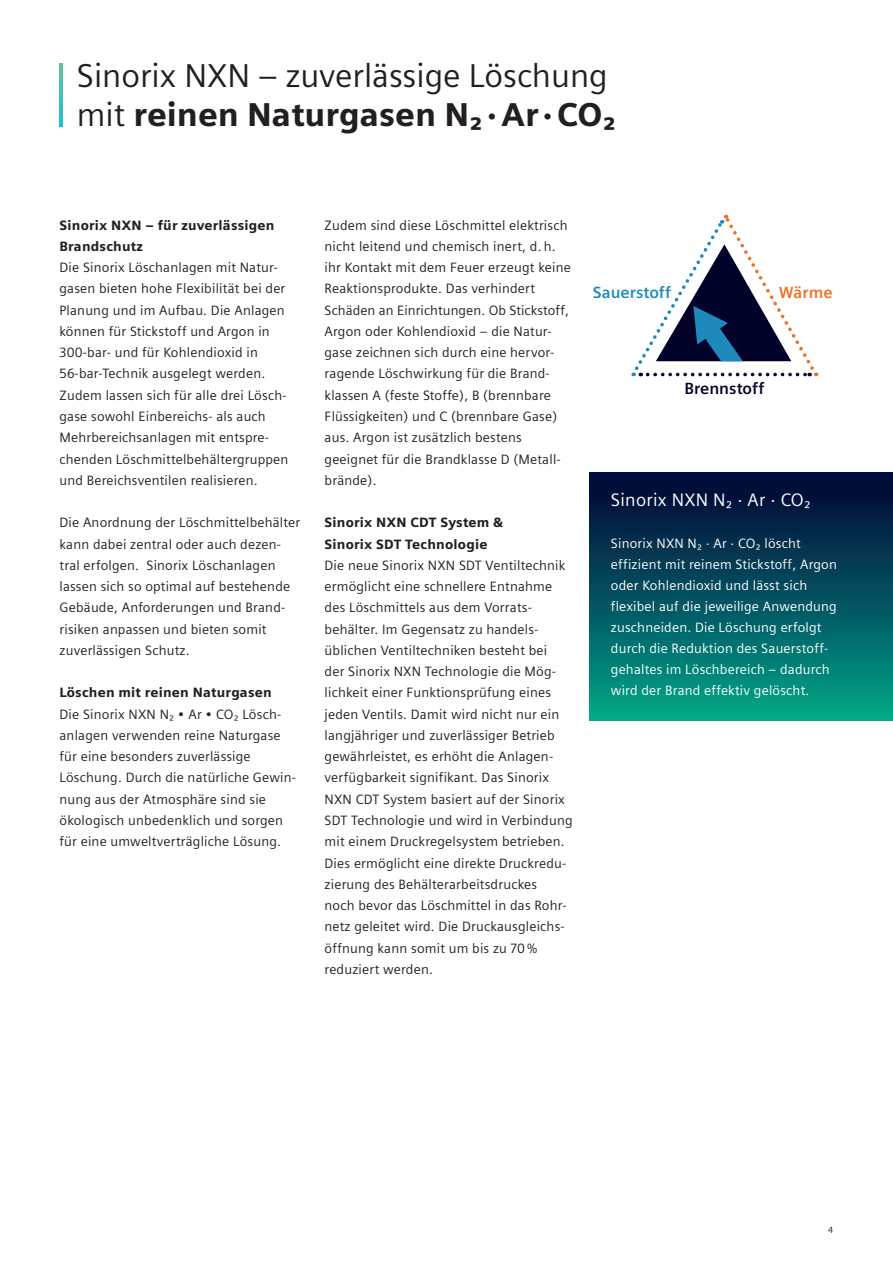
<style>
.page{position:relative;width:893px;height:1263px;background:#fff}
.page>*{position:absolute;margin:0;border:0;box-sizing:border-box;transform-origin:0 0}
.t1{font:33px/39.6px "Siemens Sans";color:#231f20}
.t2{font:18px "Siemens Sans";letter-spacing:.015em;color:#fff}
.t3{font:700 16.2px "Siemens Sans";color:#1e8abc}
.t4{font:700 16.2px "Siemens Sans";color:#00022a}
.t5{font:700 16.2px "Siemens Sans";color:#f36e21}
.t6{font:13.5px/21.3px "Siemens Sans";letter-spacing:.015em;color:#231f20}
.t7{font:13.5px/21px "Siemens Sans";letter-spacing:.015em;color:#fff}
.t8{font:900 13.5px/21.3px "Siemens Sans";letter-spacing:.015em;color:#231f20}
.t9{font:9px "Siemens Sans Global";color:#231f20}
.s1{font-weight:900}
</style>
<div class="page">
<div style="left:590px;top:472px;width:303px;height:249px;background:linear-gradient(to bottom,#020135,#02a588)"></div>
<svg style="left:60px;top:64px;width:3px;height:62px"></svg>
<svg style="left:632px;top:215px;width:185px;height:161px"></svg>
<h1 class="t1" style="left:77px;top:53px;width:541px">Sinorix NXN – zuverlässige Löschung mit <span class="s1">reinen Naturgasen N₂ ·Ar ·CO₂</span></h1>
<p class="t8" style="left:60px;top:213px;width:216px">Sinorix NXN – für zuverlässigen<br>Brandschutz</p>
<p class="t6" style="left:60px;top:256px;width:230px">Die Sinorix Löschanlagen mit Natur&shy;gasen bieten hohe Flexibilität bei der Planung und im Aufbau. Die Anlagen können für Stickstoff und Argon in 300-bar- und für Kohlendioxid in 56-bar-Technik ausgelegt werden.<br>Zudem lassen sich für alle drei Lösch&shy;gase sowohl Einbereichs- als auch Mehrbereichsanlagen mit entspre&shy;chenden Löschmittelbehältergruppen und Bereichsventilen realisieren.</p>
<p class="t6" style="left:60px;top:511px;width:242px">Die Anordnung der Löschmittelbehälter kann dabei zentral oder auch dezen&shy;tral erfolgen. Sinorix Löschanlagen lassen sich so optimal auf bestehende Gebäude, Anforderungen und Brand&shy;risiken anpassen und bieten somit zuverlässigen Schutz.</p>
<p class="t8" style="left:60px;top:681px;width:214px">Löschen mit reinen Naturgasen</p>
<p class="t6" style="left:60px;top:702px;width:238px">Die Sinorix NXN N₂ • Ar • CO₂ Lösch&shy;anlagen verwenden reine Naturgase für eine besonders zuverlässige Löschung. Durch die natürliche Gewin&shy;nung aus der Atmosphäre sind sie ökologisch unbedenklich und sorgen für eine umweltverträgliche Lösung.</p>
<p class="t6" style="left:325px;top:213px;width:248px">Zudem sind diese Löschmittel elektrisch nicht leitend und chemisch inert, d. h. ihr Kontakt mit dem Feuer erzeugt keine Reaktionsprodukte. Das verhindert Schäden an Einrichtungen. Ob Stickstoff, Argon oder Kohlendioxid – die Natur&shy;gase zeichnen sich durch eine hervor&shy;ragende Löschwirkung für die Brand&shy;klassen A (feste Stoffe), B (brennbare Flüssigkeiten) und C (brennbare Gase) aus. Argon ist zusätzlich bestens geeignet für die Brandklasse D (Metall&shy;brände).</p>
<p class="t8" style="left:325px;top:511px;width:180px">Sinorix NXN CDT System &amp;<br>Sinorix SDT Technologie</p>
<p class="t6" style="left:325px;top:554px;width:250px">Die neue Sinorix NXN SDT Ventiltechnik ermöglicht eine schnellere Entnahme des Löschmittels aus dem Vorrats&shy;behälter. Im Gegensatz zu handels&shy;üblichen Ventiltechniken besteht bei<br>der Sinorix NXN Technologie die Mög&shy;lichkeit einer Funktionsprüfung eines jeden Ventils. Damit wird nicht nur ein langjähriger und zuverlässiger Betrieb gewährleistet, es erhöht die Anlagen&shy;verfügbarkeit signifikant. Das Sinorix NXN CDT System basiert auf der Sinorix SDT Technologie und wird in Verbindung mit einem Druckregelsystem betrieben.<br>Dies ermöglicht eine direkte Druckredu&shy;zierung des Behälterarbeitsdruckes<br>noch bevor das Löschmittel in das Rohr&shy;netz geleitet wird. Die Druckausgleichs&shy;öffnung kann somit um bis zu 70 % reduziert werden.</p>
<p class="t3" style="left:593px;top:280px;width:80px">Sauerstoff</p>
<p class="t5" style="left:779px;top:280px;width:55px">Wärme</p>
<p class="t4" style="left:684px;top:376px;width:81px">Brennstoff</p>
<h2 class="t2" style="left:611px;top:487px;width:201px">Sinorix NXN N₂ · Ar · CO₂</h2>
<p class="t7" style="left:611px;top:532px;width:227px">Sinorix NXN N₂ · Ar · CO₂ löscht effizient mit reinem Stickstoff, Argon oder Kohlendioxid und lässt sich flexibel auf die jeweilige Anwendung zuschneiden. Die Löschung erfolgt durch die Reduktion des Sauerstoff&shy;gehaltes im Löschbereich – dadurch wird der Brand effektiv gelöscht.</p>
<p class="t9" style="left:828px;top:1223px;width:7px">4</p>
</div>
